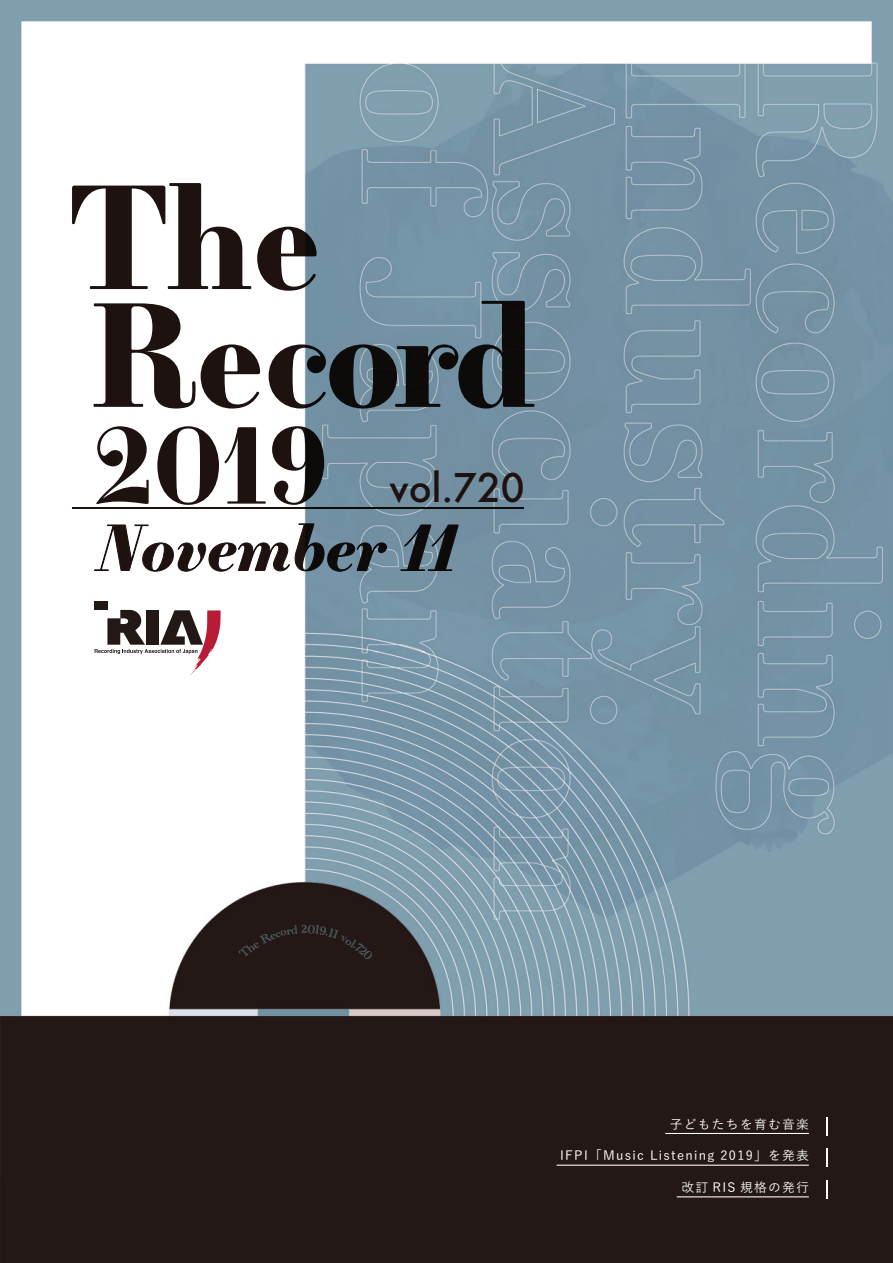
<style>
.page{position:relative;width:893px;height:1263px;background:#fff}
.page>*{position:absolute;margin:0;border:0;box-sizing:border-box;transform-origin:0 0}
.t1{font:italic 700 61.8px "Essonnes Headline";color:#1e1210}
.t2{font:500 38.4px "Futura";color:#1e1210}
.t3{font:500 12.75px "Yu Go";letter-spacing:.1em;color:#fff}
</style>
<div class="page">
<img style="left:0;top:0;width:893px;height:1263px">
<div style="left:94px;top:601px;width:13px;height:8px;background:#221815"></div>
<svg style="left:95px;top:610px;width:126px;height:65px"></svg>
<svg style="left:72px;top:183px;width:179px;height:106px"></svg>
<svg style="left:257px;top:227px;width:60px;height:64px"></svg>
<svg style="left:96px;top:426px;width:53px;height:78px"></svg>
<svg style="left:157px;top:426px;width:62px;height:79px"></svg>
<svg style="left:225px;top:427px;width:41px;height:77px"></svg>
<svg style="left:272px;top:426px;width:52px;height:79px"></svg>
<svg style="left:269px;top:301px;width:265px;height:107px;background:#5e6d78"></svg>
<svg style="left:94px;top:303px;width:166px;height:105px"></svg>
<hr style="left:72px;top:508px;width:452px;height:1px;background:#1e1210">
<svg style="left:94px;top:523px;width:293px;height:49px"></svg>
<svg style="left:401px;top:525px;width:57px;height:46px;background:#698191"></svg>
<hr style="left:557px;top:1164px;width:252px;height:2px;background:#fff">
<svg style="left:826px;top:1149px;width:1px;height:18px"></svg>
<hr style="left:665px;top:1133px;width:144px;height:1px;background:#fff">
<svg style="left:826px;top:1117px;width:1px;height:18px"></svg>
<hr style="left:677px;top:1196px;width:132px;height:1px;background:#fff">
<svg style="left:826px;top:1180px;width:1px;height:19px"></svg>
<div style="left:239px;top:924px;width:134px;height:37px;background:#231816"></div>
<h2 class="t2" style="left:389px;top:462px;width:137px">vol.720</h2>
<h1 class="t1" style="left:98px;top:503px;width:361px">November 11</h1>
<p class="t3" style="left:670px;top:1112px;width:141px">子どもたちを育む音楽</p>
<p class="t3" style="left:560px;top:1144px;width:250px">IFPI「Music Listening 2019」を発表</p>
<p class="t3" style="left:681px;top:1175px;width:129px">改訂 RIS 規格の発行</p>
</div>
